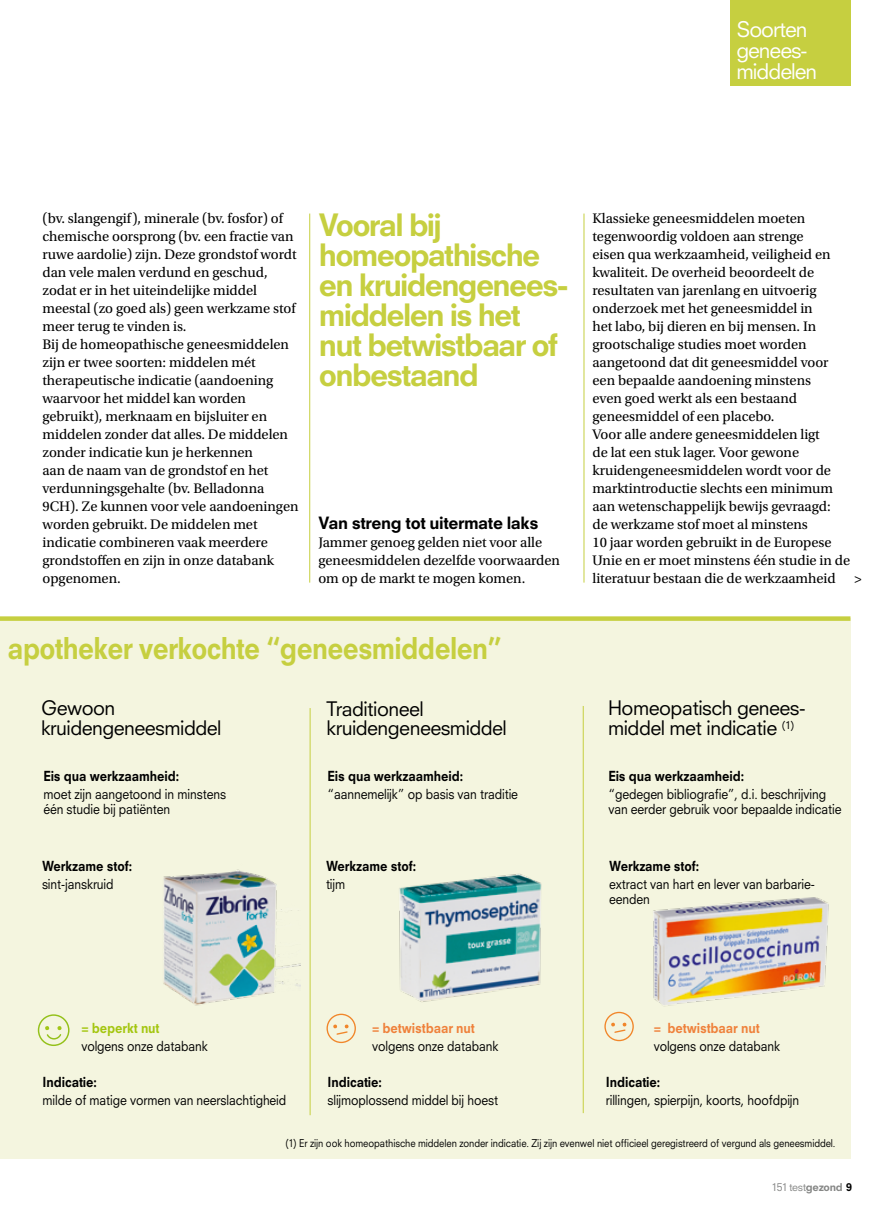
<style>
.page{position:relative;width:893px;height:1212px;background:#fff}
.page>*{position:absolute;margin:0;border:0;box-sizing:border-box;transform-origin:0 0}
.t1{font:800 30px/30px "Neuzeit SLT Std";letter-spacing:-.06em;color:#c6cf40}
.t2{font:800 29.25px "Neuzeit SLT Std";letter-spacing:-.03em;color:#c6cf40;scale:.9 1}
.t3{font:21px/21px "Neuzeit SLT Std";letter-spacing:-.045em;color:#fff}
.t4{font:19.5px/19.5px "Neuzeit SLT Std";letter-spacing:-.025em;color:#000}
.t5{font:800 16.5px "Neuzeit SLT Std";letter-spacing:-.025em;color:#000}
.t6{font:14.55px/18px "Utopia Std";letter-spacing:-.005em;color:#000}
.t7{font:13.5px/15px "Neuzeit SLT Std";letter-spacing:-.01em;color:#000;scale:.9 1}
.t8{font:800 13.5px "Neuzeit SLT Std";letter-spacing:-.01em;color:#000;scale:.9 1}
.t9{font:800 13.5px "Neuzeit SLT Std";letter-spacing:-.01em;color:#ef813b;scale:.9 1}
.t10{font:800 13.5px "Neuzeit SLT Std";letter-spacing:-.01em;color:#a4c610;scale:.9 1}
.t11{font:10.5px "Neuzeit SLT Std";letter-spacing:-.01em;color:#000;scale:.9 1}
.t12{font:10.5px "Neuzeit SLT Std";letter-spacing:-.04em;color:#868786}
.s1{font-weight:800}
.s2{font-weight:800;color:#000}
</style>
<div class="page">
<hr style="left:309px;top:214px;width:1px;height:369px;background:#c6cf40">
<hr style="left:584px;top:214px;width:1px;height:369px;background:#c6cf40">
<div style="left:730px;top:0;width:120px;height:85px;background:#c6cf40"></div>
<div style="left:0;top:619px;width:850px;height:540px;background:#f4f5df"></div>
<div style="left:0;top:616px;width:850px;height:5px;background:#c6cf40"></div>
<hr style="left:310px;top:708px;width:1px;height:407px;background:#c6cf40">
<hr style="left:583px;top:706px;width:1px;height:407px;background:#c6cf40">
<img style="left:399px;top:873px;width:143px;height:129px">
<img style="left:653px;top:897px;width:176px;height:109px">
<img style="left:163px;top:869px;width:137px;height:137px">
<div style="left:38px;top:1014px;width:32px;height:32px;border:1px solid #94c11a;border-radius:50%"></div>
<svg style="left:45px;top:1026px;width:17px;height:14px"></svg>
<div style="left:326px;top:1014px;width:30px;height:29px;border:1px solid #f1862a;border-radius:50%"></div>
<svg style="left:333px;top:1024px;width:16px;height:11px"></svg>
<div style="left:604px;top:1012px;width:30px;height:29px;border:1px solid #f1862a;border-radius:50%"></div>
<svg style="left:611px;top:1022px;width:16px;height:11px"></svg>
<h3 class="t3" style="left:736px;top:19px;width:82px">Soorten genees&shy;middelen</h3>
<p class="t6" style="left:43px;top:209px;width:258px">(bv. slangengif), minerale (bv. fosfor) of chemische oorsprong (bv. een fractie van ruwe aardolie) zijn. Deze grondstof wordt dan vele malen verdund en geschud, zodat er in het uiteindelijke middel meestal (zo goed als) geen werkzame stof meer terug te vinden is.<br>Bij de homeopathische geneesmiddelen zijn er twee soorten: middelen mét therapeutische indicatie (aandoening waarvoor het middel kan worden gebruikt), merknaam en bijsluiter en middelen zonder dat alles. De middelen zonder indicatie kun je herkennen<br>aan de naam van de grondstof en het verdunningsgehalte (bv. Belladonna 9CH). Ze kunnen voor vele aandoeningen worden gebruikt. De middelen met indicatie combineren vaak meerdere grondstoffen en zijn in onze databank opgenomen.</p>
<h1 class="t1" style="left:319px;top:210px;width:250px">Vooral bij homeopathische en kruidengenees&shy;middelen is het nut betwistbaar of onbestaand</h1>
<p class="t5" style="left:318px;top:512px;width:222px">Van streng tot uitermate laks</p>
<p class="t6" style="left:318px;top:533px;width:243px">Jammer genoeg gelden niet voor alle geneesmiddelen dezelfde voorwaarden om op de markt te mogen komen.</p>
<p class="t6" style="left:592px;top:209px;width:259px">Klassieke geneesmiddelen moeten tegenwoordig voldoen aan strenge<br>eisen qua werkzaamheid, veiligheid en kwaliteit. De overheid beoordeelt de resultaten van jarenlang en uitvoerig onderzoek met het geneesmiddel in<br>het labo, bij dieren en bij mensen. In grootschalige studies moet worden aangetoond dat dit geneesmiddel voor een bepaalde aandoening minstens<br>even goed werkt als een bestaand geneesmiddel of een placebo.<br>Voor alle andere geneesmiddelen ligt<br>de lat een stuk lager. Voor gewone kruidengeneesmiddelen wordt voor de marktintroductie slechts een minimum aan wetenschappelijk bewijs gevraagd:<br>de werkzame stof moet al minstens<br>10 jaar worden gebruikt in de Europese Unie en er moet minstens één studie in de literatuur bestaan die de werkzaamheid</p>
<p class="t6" style="left:854px;top:569px;width:9px">&gt;</p>
<h2 class="t2" style="left:7px;top:630px;width:551px">apotheker verkochte “geneesmiddelen”</h2>
<h3 class="t4" style="left:41px;top:698px;width:182px">Gewoon kruidengeneesmiddel</h3>
<h3 class="t4" style="left:326px;top:698px;width:182px">Traditioneel kruidengeneesmiddel</h3>
<h3 class="t4" style="left:608px;top:698px;width:199px">Homeopatisch genees&shy;middel met indicatie <sup>(1)</sup></h3>
<p class="t8" style="left:43px;top:767px;width:152px">Eis qua werkzaamheid:</p>
<p class="t7" style="left:43px;top:786px;width:205px">moet zijn aangetoond in minstens één studie bij patiënten</p>
<p class="t8" style="left:327px;top:767px;width:152px">Eis qua werkzaamheid:</p>
<p class="t7" style="left:327px;top:786px;width:213px">“aannemelijk” op basis van traditie</p>
<p class="t8" style="left:608px;top:767px;width:152px">Eis qua werkzaamheid:</p>
<p class="t7" style="left:608px;top:786px;width:260px">“gedegen bibliografie”, d.i. beschrijving van eerder gebruik voor bepaalde indicatie</p>
<p class="t8" style="left:42px;top:857px;width:102px">Werkzame stof:</p>
<p class="t7" style="left:42px;top:876px;width:81px">sint-janskruid</p>
<p class="t8" style="left:326px;top:857px;width:102px">Werkzame stof:</p>
<p class="t7" style="left:326px;top:876px;width:23px">tijm</p>
<p class="t8" style="left:609px;top:857px;width:102px">Werkzame stof:</p>
<p class="t7" style="left:609px;top:876px;width:230px">extract van hart en lever van barbarie&shy;eenden</p>
<p class="t10" style="left:81px;top:1019px;width:89px">= beperkt nut</p>
<p class="t7" style="left:81px;top:1038px;width:142px">volgens onze databank</p>
<p class="t9" style="left:372px;top:1019px;width:116px">= betwistbaar nut</p>
<p class="t7" style="left:372px;top:1038px;width:142px">volgens onze databank</p>
<p class="t9" style="left:654px;top:1019px;width:119px">= betwistbaar nut</p>
<p class="t7" style="left:654px;top:1038px;width:142px">volgens onze databank</p>
<p class="t8" style="left:43px;top:1073px;width:62px">Indicatie:</p>
<p class="t7" style="left:43px;top:1092px;width:272px">milde of matige vormen van neerslachtigheid</p>
<p class="t8" style="left:327px;top:1073px;width:62px">Indicatie:</p>
<p class="t7" style="left:327px;top:1092px;width:191px">slijmoplossend middel bij hoest</p>
<p class="t8" style="left:606px;top:1073px;width:62px">Indicatie:</p>
<p class="t7" style="left:606px;top:1092px;width:217px">rillingen, spierpijn, koorts, hoofdpijn</p>
<p class="t11" style="left:285px;top:1136px;width:613px">(1) Er zijn ook homeopathische middelen zonder indicatie. Zij zijn evenwel niet officieel geregistreerd of vergund als geneesmiddel.</p>
<p class="t12" style="left:772px;top:1180px;width:82px">151 test<span class="s1">gezond</span> <span class="s2">9</span></p>
</div>
